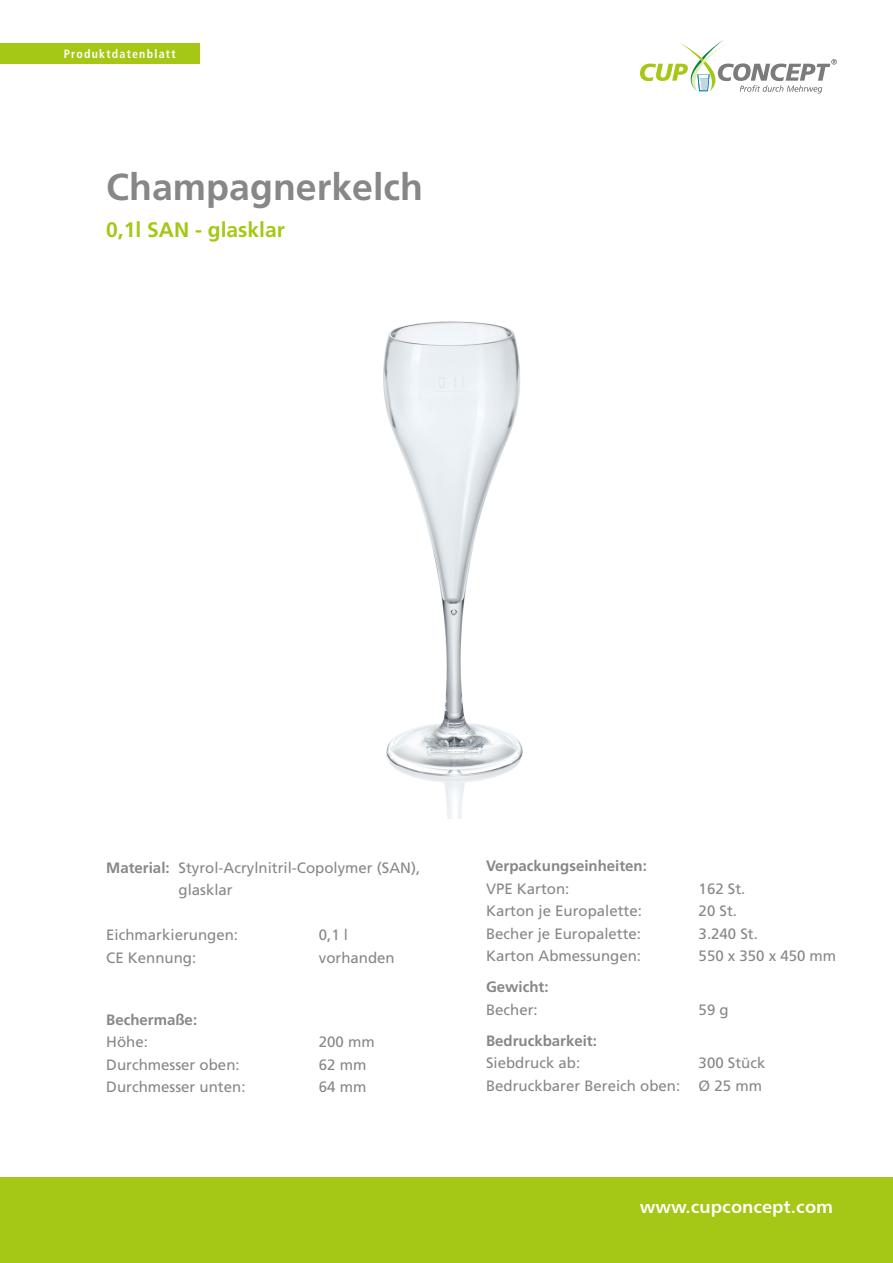
<style>
.page{position:relative;width:893px;height:1263px;background:#fff}
.page>*{position:absolute;margin:0;border:0;box-sizing:border-box;transform-origin:0 0}
.t1{font:700 37.5px "Frutiger LT Pro";color:#878787}
.t2{font:700 21px "Frutiger LT Pro";color:#a5c715}
.t3{font:700 18px "Frutiger 65";color:#fff}
.t4{font:15px/22.5px "Frutiger LT Pro";color:#878787}
.t5{font:700 15px "Frutiger LT Pro";color:#878787}
.t6{font:700 condensed 12px "Frutiger LT Pro";letter-spacing:.1em;color:#fff}
.s1{font-weight:700}
</style>
<div class="page">
<img style="left:383px;top:321px;width:140px;height:498px">
<svg style="left:640px;top:39px;width:197px;height:54px"></svg>
<div style="left:0;top:1178px;width:893px;height:85px;background:#a5c715"></div>
<div style="left:0;top:44px;width:200px;height:20px;background:#a5c715"></div>
<p class="t6" style="left:64px;top:47px;width:113px">Produktdatenblatt</p>
<h1 class="t1" style="left:106px;top:164px;width:318px">Champagnerkelch</h1>
<h2 class="t2" style="left:106px;top:217px;width:180px">0,1l SAN - glasklar</h2>
<p class="t4" style="left:179px;top:856px;width:243px;text-indent:-72px"><span class="s1">Material:</span> Styrol-Acrylnitril-Copolymer (SAN), glasklar</p>
<p class="t4" style="left:106px;top:924px;width:133px">Eichmarkierungen:</p>
<p class="t4" style="left:319px;top:924px;width:31px">0,1 l</p>
<p class="t4" style="left:106px;top:946px;width:92px">CE Kennung:</p>
<p class="t4" style="left:319px;top:946px;width:77px">vorhanden</p>
<p class="t5" style="left:106px;top:1011px;width:92px">Bechermaße:</p>
<p class="t4" style="left:106px;top:1031px;width:43px">Höhe:</p>
<p class="t4" style="left:319px;top:1031px;width:57px">200 mm</p>
<p class="t4" style="left:106px;top:1053px;width:135px">Durchmesser oben:</p>
<p class="t4" style="left:319px;top:1053px;width:49px">62 mm</p>
<p class="t4" style="left:106px;top:1076px;width:141px">Durchmesser unten:</p>
<p class="t4" style="left:319px;top:1076px;width:49px">64 mm</p>
<p class="t5" style="left:486px;top:857px;width:162px">Verpackungseinheiten:</p>
<p class="t4" style="left:486px;top:877px;width:85px">VPE Karton:</p>
<p class="t4" style="left:699px;top:877px;width:48px">162 St.</p>
<p class="t4" style="left:486px;top:900px;width:157px">Karton je Europalette:</p>
<p class="t4" style="left:699px;top:900px;width:40px">20 St.</p>
<p class="t4" style="left:486px;top:922px;width:157px">Becher je Europalette:</p>
<p class="t4" style="left:699px;top:922px;width:61px">3.240 St.</p>
<p class="t4" style="left:486px;top:945px;width:157px">Karton Abmessungen:</p>
<p class="t4" style="left:699px;top:945px;width:139px">550 x 350 x 450 mm</p>
<p class="t5" style="left:486px;top:978px;width:64px">Gewicht:</p>
<p class="t4" style="left:486px;top:998px;width:53px">Becher:</p>
<p class="t4" style="left:699px;top:998px;width:32px">59 g</p>
<p class="t5" style="left:486px;top:1031px;width:112px">Bedruckbarkeit:</p>
<p class="t4" style="left:486px;top:1052px;width:96px">Siebdruck ab:</p>
<p class="t4" style="left:486px;top:1052px;width:281px;text-align:right">300 Stück<br>Bedruckbarer Bereich oben: Ø 25 mm</p>
<p class="t3" style="left:640px;top:1195px;width:195px">www.cupconcept.com</p>
</div>
